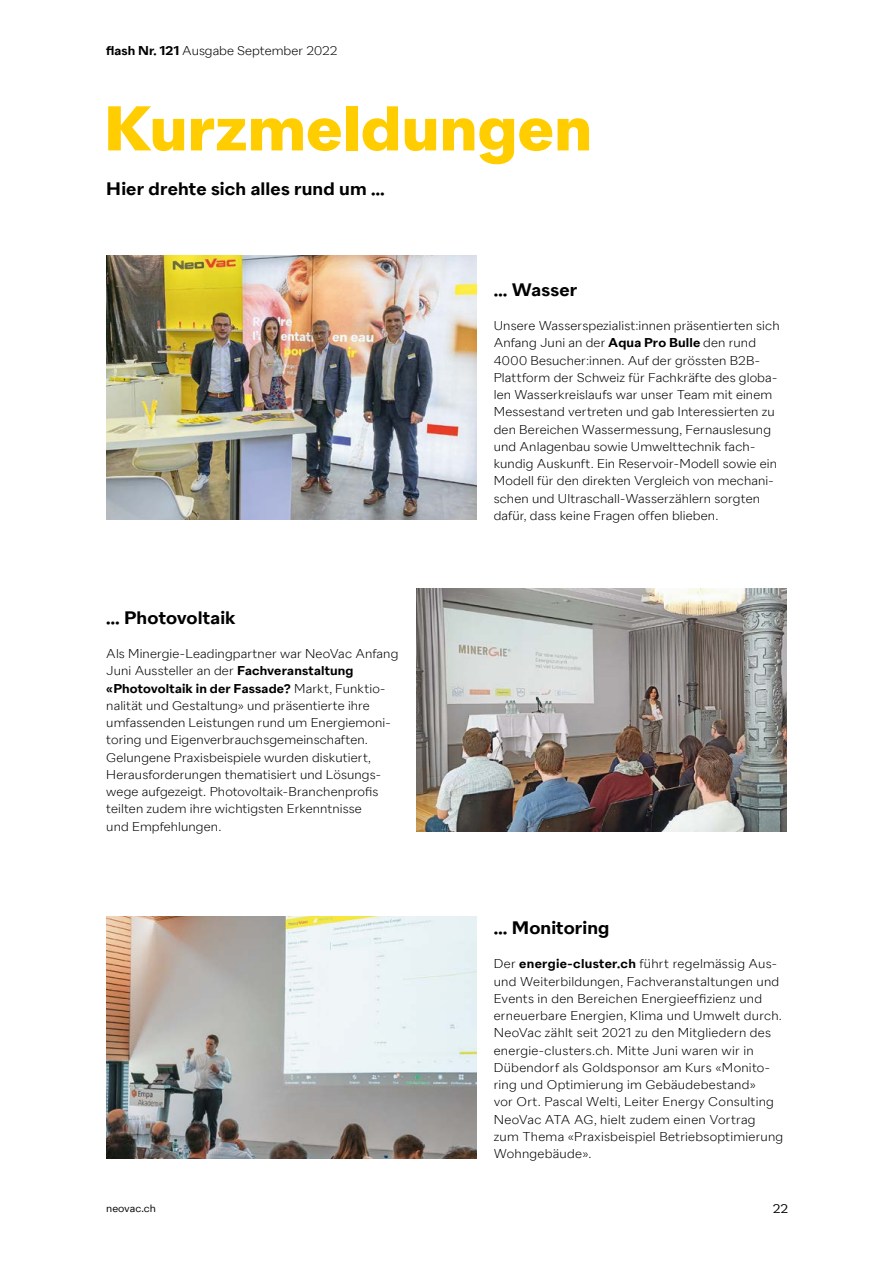
<style>
.page{position:relative;width:893px;height:1263px;background:#fff}
.page>*{position:absolute;margin:0;border:0;box-sizing:border-box;transform-origin:0 0}
.t1{font:700 63px "Neo Vac Sans";letter-spacing:.005em;color:#ffcd00}
.t2{font:600 18px "Neo Vac Sans";letter-spacing:.005em;color:#000}
.t3{font:300 12.75px/17.2px "Neo Vac Sans";letter-spacing:.01em;color:#000}
.t4{font:12.75px "Neo Vac Sans";color:#000}
.t5{font:10.5px "Neo Vac Sans";color:#000}
.s1{font-weight:600}
</style>
<div class="page">
<img style="left:106px;top:255px;width:371px;height:265px">
<img style="left:416px;top:589px;width:371px;height:242px">
<img style="left:106px;top:917px;width:371px;height:241px">
<p class="t3" style="left:106px;top:42px;width:233px"><span class="s1">flash Nr. 121</span> Ausgabe September 2022</p>
<h1 class="t1" style="left:104px;top:91px;width:490px">Kurzmeldungen</h1>
<h2 class="t2" style="left:106px;top:178px;width:280px">Hier drehte sich alles rund um …</h2>
<h2 class="t2" style="left:106px;top:606px;width:131px">… Photovoltaik</h2>
<p class="t3" style="left:106px;top:645px;width:294px">Als Minergie-Leadingpartner war NeoVac Anfang Juni Aussteller an der <span class="s1">Fachveranstaltung «Photovoltaik in der Fassade?</span> Markt, Funktio&shy;nalität und Gestaltung» und präsentierte ihre umfassenden Leistungen rund um Energiemoni&shy;toring und Eigenverbrauchsgemeinschaften.<br>Gelungene Praxisbeispiele wurden diskutiert, Herausforderungen thematisiert und Lösungs&shy;wege aufgezeigt. Photovoltaik-Branchenprofis teilten zudem ihre wichtigsten Erkenntnisse<br>und Empfehlungen.</p>
<h2 class="t2" style="left:494px;top:278px;width:85px">… Wasser</h2>
<p class="t3" style="left:494px;top:317px;width:287px">Unsere Wasserspezialist:innen präsentierten sich Anfang Juni an der <span class="s1">Aqua Pro Bulle</span> den rund 4000 Besucher:innen. Auf der grössten B2B-Plattform der Schweiz für Fachkräfte des globa&shy;len Wasserkreislaufs war unser Team mit einem Messestand vertreten und gab Interessierten zu den Bereichen Wassermessung, Fernauslesung und Anlagenbau sowie Umwelttechnik fach&shy;kundig Auskunft. Ein Reservoir-Modell sowie ein Modell für den direkten Vergleich von mechani&shy;schen und Ultraschall-Wasserzählern sorgten dafür, dass keine Fragen offen blieben.</p>
<h2 class="t2" style="left:494px;top:917px;width:117px">… Monitoring</h2>
<p class="t3" style="left:494px;top:955px;width:291px">Der <span class="s1">energie-cluster.ch</span> führt regelmässig Aus&shy;und Weiterbildungen, Fachveranstaltungen und Events in den Bereichen Energieeffizienz und erneuerbare Energien, Klima und Umwelt durch.<br>NeoVac zählt seit 2021 zu den Mitgliedern des energie-clusters.ch. Mitte Juni waren wir in Dübendorf als Goldsponsor am Kurs «Monito&shy;ring und Optimierung im Gebäudebestand»<br>vor Ort. Pascal Welti, Leiter Energy Consulting NeoVac ATA AG, hielt zudem einen Vortrag zum Thema «Praxisbeispiel Betriebsoptimierung Wohngebäude».</p>
<p class="t5" style="left:106px;top:1202px;width:51px">neovac.ch</p>
<p class="t4" style="left:773px;top:1201px;width:17px">22</p>
</div>
